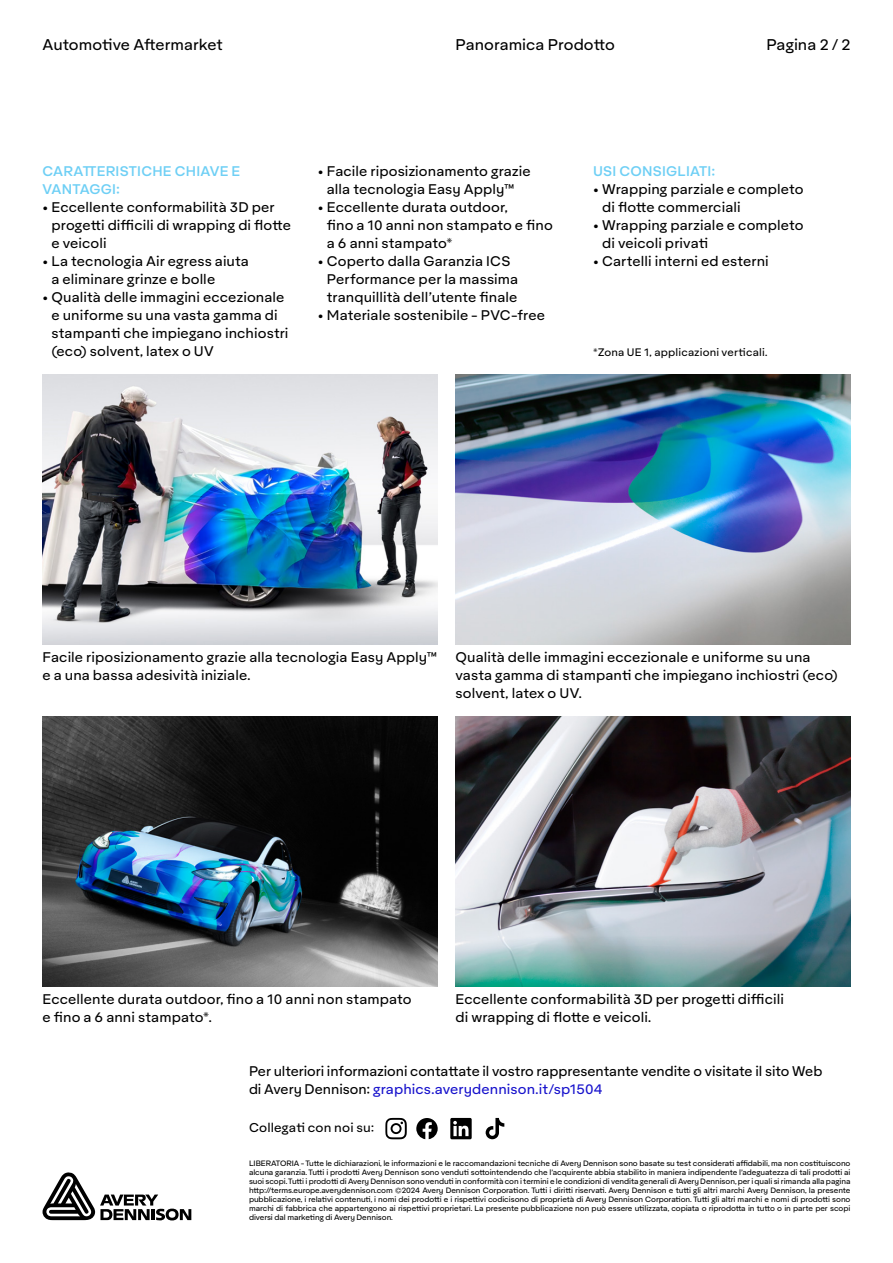
<style>
.page{position:relative;width:893px;height:1263px;background:#fff}
.page>*{position:absolute;margin:0;border:0;box-sizing:border-box;transform-origin:0 0}
.t1{font:15px "Aktifo A";color:#000}
.Platte_Tekst{font:13.5px/18px "Aktifo A";letter-spacing:.005em;color:#000}
.Body_Copy_Book_10_12pt{font:13.5px/18px "Aktifo A";letter-spacing:.005em;color:#000}
.Body_Copy_Book_10_12pt-2{font:500 13.5px/18px "Aktifo A";letter-spacing:.015em;color:#6ecff5}
.Social_Media_Links_size_and_style{font:12.3px "Aktifo A";letter-spacing:.015em;color:#000}
.Body_Copy_Book_10_12pt-3{font:10.5px "Aktifo A";letter-spacing:.015em;color:#000}
.t2{font:7.5px/9px "Aktifo A";letter-spacing:-.01em;color:#000;text-align:justify}
.s1{color:#1712cc}
</style>
<div class="page">
<img style="left:455px;top:716px;width:395px;height:270px">
<img style="left:43px;top:374px;width:394px;height:270px">
<img style="left:43px;top:716px;width:394px;height:270px">
<img style="left:455px;top:374px;width:395px;height:270px">
<svg style="left:385px;top:1118px;width:22px;height:21px"></svg>
<svg style="left:416px;top:1118px;width:22px;height:21px"></svg>
<svg style="left:450px;top:1118px;width:22px;height:21px"></svg>
<svg style="left:485px;top:1118px;width:19px;height:21px"></svg>
<svg style="left:43px;top:1172px;width:148px;height:48px"></svg>
<p class="t1" style="left:43px;top:36px;width:182px">Automotive Aftermarket</p>
<p class="t1" style="left:455px;top:36px;width:161px">Panoramica Prodotto</p>
<p class="t1" style="left:766px;top:36px;width:86px">Pagina 2 / 2</p>
<p class="Body_Copy_Book_10_12pt-2" style="left:43px;top:162px;width:199px">CARATTERISTICHE CHIAVE E<br>VANTAGGI:</p>
<p class="Platte_Tekst" style="left:52px;top:198px;width:241px;text-indent:-9px">• Eccellente conformabilità 3D per progetti difficili di wrapping di flotte e veicoli</p>
<p class="Platte_Tekst" style="left:52px;top:252px;width:199px;text-indent:-9px">• La tecnologia Air egress aiuta a eliminare grinze e bolle</p>
<p class="Platte_Tekst" style="left:52px;top:288px;width:238px;text-indent:-9px">• Qualità delle immagini eccezionale e uniforme su una vasta gamma di stampanti che impiegano inchiostri (eco) solvent, latex o UV</p>
<p class="Platte_Tekst" style="left:318px;top:162px;width:214px;text-align:center">• Facile riposizionamento grazie alla tecnologia Easy Apply™</p>
<p class="Platte_Tekst" style="left:327px;top:198px;width:228px;text-indent:-9px">• Eccellente durata outdoor,<br>fino a 10 anni non stampato e fino a 6 anni stampato*</p>
<p class="Platte_Tekst" style="left:327px;top:252px;width:193px;text-indent:-9px">• Coperto dalla Garanzia ICS<br>Performance per la massima tranquillità dell’utente finale</p>
<p class="Platte_Tekst" style="left:318px;top:306px;width:229px">• Materiale sostenibile - PVC-free</p>
<p class="Body_Copy_Book_10_12pt-2" style="left:593px;top:162px;width:124px">USI CONSIGLIATI:</p>
<p class="Platte_Tekst" style="left:602px;top:180px;width:203px;text-indent:-9px">• Wrapping parziale e completo di flotte commerciali</p>
<p class="Platte_Tekst" style="left:602px;top:216px;width:203px;text-indent:-9px">• Wrapping parziale e completo di veicoli privati</p>
<p class="Platte_Tekst" style="left:593px;top:252px;width:177px">• Cartelli interni ed esterni</p>
<p class="Body_Copy_Book_10_12pt-3" style="left:593px;top:346px;width:176px">*Zona UE 1, applicazioni verticali.</p>
<p class="Platte_Tekst" style="left:43px;top:648px;width:396px">Facile riposizionamento grazie alla tecnologia Easy Apply™ e a una bassa adesività iniziale.</p>
<p class="Platte_Tekst" style="left:455px;top:648px;width:384px">Qualità delle immagini eccezionale e uniforme su una vasta gamma di stampanti che impiegano inchiostri (eco) solvent, latex o UV.</p>
<p class="Body_Copy_Book_10_12pt" style="left:43px;top:990px;width:371px">Eccellente durata outdoor, fino a 10 anni non stampato e fino a 6 anni stampato*.</p>
<p class="Platte_Tekst" style="left:455px;top:990px;width:330px">Eccellente conformabilità 3D per progetti difficili di wrapping di flotte e veicoli.</p>
<p class="Platte_Tekst" style="left:249px;top:1062px;width:575px">Per ulteriori informazioni contattate il vostro rappresentante vendite o visitate il sito Web di Avery Dennison: <span class="s1">graphics.averydennison.it/sp1504</span></p>
<p class="Social_Media_Links_size_and_style" style="left:249px;top:1120px;width:127px">Collegati con noi su:</p>
<p class="t2" style="left:249px;top:1159px;width:603px">LIBERATORIA - Tutte le dichiarazioni, le informazioni e le raccomandazioni tecniche di Avery Dennison sono basate su test considerati affidabili, ma non costituiscono alcuna garanzia. Tutti i prodotti Avery Dennison sono venduti sottointendendo che l’acquirente abbia stabilito in maniera indipendente l’adeguatezza di tali prodotti ai suoi scopi. Tutti i prodotti di Avery Dennison sono venduti in conformità con i termini e le condizioni di vendita generali di Avery Dennison, per i quali si rimanda alla pagina http://terms.europe.averydennison.com ©2024 Avery Dennison Corporation. Tutti i diritti riservati. Avery Dennison e tutti gli altri marchi Avery Dennison, la presente pubblicazione, i relativi contenuti, i nomi dei prodotti e i rispettivi codicisono di proprietà di Avery Dennison Corporation. Tutti gli altri marchi e nomi di prodotti sono marchi di fabbrica che appartengono ai rispettivi proprietari. La presente pubblicazione non può essere utilizzata, copiata o riprodotta in tutto o in parte per scopi diversi dal marketing di Avery Dennison.</p>
</div>
